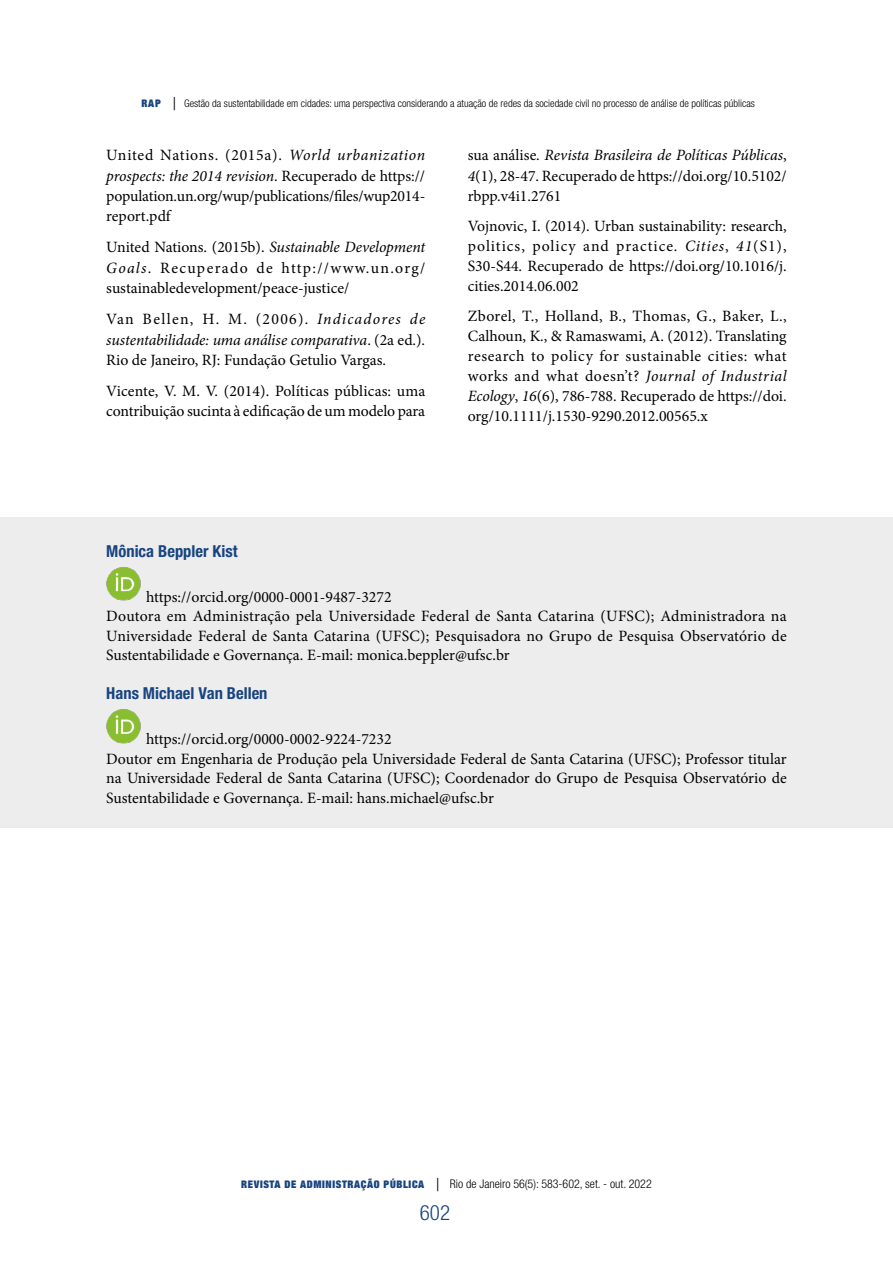
<style>
.page{position:relative;width:893px;height:1263px;background:#fff}
.page>*{position:absolute;margin:0;border:0;box-sizing:border-box;transform-origin:0 0}
.t1{font:300 condensed 21px "Helvetica Neue LT Std";color:#184480}
.t2{font:700 condensed 16.5px "Helvetica Neue LT Std";color:#184480}
.t3{font:15.75px/20.4px "Minion Pro";color:#000;text-align:justify}
.t4{font:300 condensed 12px "Helvetica Neue LT Std";color:#000}
.t5{font:300 condensed 10.5px "Helvetica Neue LT Std";color:#000}
.s1{font-family:"Helvetica Neue";font-weight:900;font-stretch:expanded;color:#184480}
.s2{font-size:18px}
.s3{font-style:italic}
.s4{font-family:"Helvetica Neue";font-weight:900;font-stretch:expanded;font-size:10.5px;color:#184480}
</style>
<div class="page">
<div style="left:0;top:517px;width:893px;height:311px;background:#ededed"></div>
<img style="left:106px;top:567px;width:35px;height:34px">
<img style="left:106px;top:709px;width:35px;height:35px">
<p class="t5" style="left:141px;top:98px;width:615px"><span class="s1">RAP</span> <span class="s2">|</span> Gestão da sustentabilidade em cidades: uma perspectiva considerando a atuação de redes da sociedade civil no processo de análise de políticas públicas</p>
<p class="t3" style="left:106px;top:145px;width:320px">United Nations. (2015a). <span class="s3">World urbanization prospects: the 2014 revision</span>. Recuperado de https:// population.un.org/wup/publications/files/wup2014- report.pdf</p>
<p class="t3" style="left:106px;top:237px;width:321px">United Nations. (2015b). <span class="s3">Sustainable Development Goals</span>. Recuperado de http://www.un.org/ sustainabledevelopment/peace-justice/</p>
<p class="t3" style="left:106px;top:309px;width:320px">Van Bellen, H. M. (2006). <span class="s3">Indicadores de sustentabilidade: uma análise comparativa</span>. (2a ed.).<br>Rio de Janeiro, RJ: Fundação Getulio Vargas.</p>
<p class="t3" style="left:106px;top:381px;width:320px">Vicente, V. M. V. (2014). Políticas públicas: uma contribuição sucinta à edificação de um modelo para</p>
<p class="t3" style="left:468px;top:145px;width:320px">sua análise. <span class="s3">Revista Brasileira de Políticas Públicas</span>, <span class="s3">4</span>(1), 28-47. Recuperado de https://doi.org/10.5102/ rbpp.v4i1.2761</p>
<p class="t3" style="left:468px;top:216px;width:321px;line-height:19.8px">Vojnovic, I. (2014). Urban sustainability: research, politics, policy and practice. <span class="s3">Cities</span>, <span class="s3">41</span>(S1), S30-S44. Recuperado de https://doi.org/10.1016/j. cities.2014.06.002</p>
<p class="t3" style="left:468px;top:306px;width:320px;line-height:19.8px">Zborel, T., Holland, B., Thomas, G., Baker, L., Calhoun, K., &amp; Ramaswami, A. (2012). Translating research to policy for sustainable cities: what works and what doesn’t? <span class="s3">Journal of Industrial Ecology</span>, <span class="s3">16</span>(6), 786-788. Recuperado de https://doi. org/10.1111/j.1530-9290.2012.00565.x</p>
<p class="t2" style="left:106px;top:541px;width:133px">Mônica Beppler Kist</p>
<p class="t3" style="left:106px;top:587px;width:682px;line-height:19.5px;text-align:left;text-indent:40px">https://orcid.org/0000-0001-9487-3272<br>Doutora em Administração pela Universidade Federal de Santa Catarina (UFSC); Administradora na Universidade Federal de Santa Catarina (UFSC); Pesquisadora no Grupo de Pesquisa Observatório de Sustentabilidade e Governança. E-mail: monica.beppler@ufsc.br</p>
<p class="t2" style="left:106px;top:683px;width:163px">Hans Michael Van Bellen</p>
<p class="t3" style="left:106px;top:730px;width:682px;line-height:19.5px;text-align:left;text-indent:40px">https://orcid.org/0000-0002-9224-7232<br>Doutor em Engenharia de Produção pela Universidade Federal de Santa Catarina (UFSC); Professor titular na Universidade Federal de Santa Catarina (UFSC); Coordenador do Grupo de Pesquisa Observatório de Sustentabilidade e Governança. E-mail: hans.michael@ufsc.br</p>
<p class="t4" style="left:241px;top:1176px;width:412px"><span class="s4">REVISTA DE ADMINISTRAÇÃO PÚBLICA</span> <span class="s2">|</span> Rio de Janeiro 56(5): 583-602, set. - out. 2022</p>
<h1 class="t1" style="left:420px;top:1200px;width:32px">602</h1>
</div>
